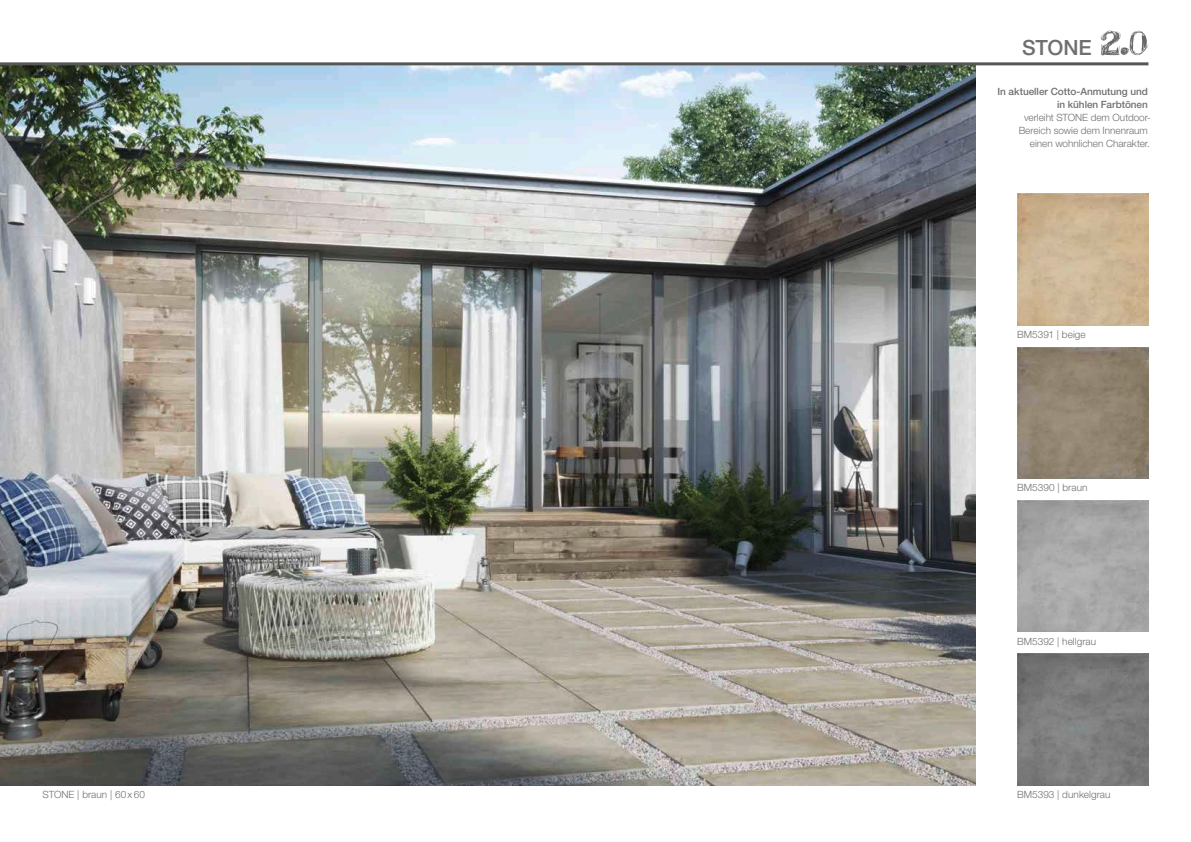
<style>
.page{position:relative;width:1191px;height:842px;background:#fff}
.page>*{position:absolute;margin:0;border:0;box-sizing:border-box;transform-origin:0 0}
.t1{font:500 21px "Helvetica Neue LT Std";letter-spacing:-.005em;color:#6f6f6e}
.t2{font:300 10px "Helvetica Neue LT Std";color:#6f6f6e}
.t3{font:500 10px/13px "Helvetica Neue LT Std";letter-spacing:-.005em;color:#6f6f6e;text-align:right}
</style>
<div class="page">
<img style="left:0;top:65px;width:975px;height:720px">
<img style="left:1017px;top:654px;width:131px;height:131px">
<img style="left:1017px;top:347px;width:131px;height:131px">
<img style="left:1017px;top:194px;width:131px;height:131px">
<hr style="left:0;top:62px;width:1147px;height:3px;background:#565655">
<svg style="left:1101px;top:30px;width:47px;height:26px"></svg>
<p class="t2" style="left:43px;top:788px;width:104px">STONE | braun | 60x60</p>
<h1 class="t1" style="left:1022px;top:35px;width:71px">STONE</h1>
<p class="t3" style="left:997px;top:85px;width:152px">In aktueller Cotto-Anmutung und in kühlen Farbtönen</p>
<p class="t2" style="left:1024px;top:111px;width:128px">verleiht STONE dem Outdoor-</p>
<p class="t2" style="left:1018px;top:124px;width:131px">Bereich sowie dem Innenraum</p>
<p class="t2" style="left:1029px;top:137px;width:122px">einen wohnlichen Charakter.</p>
<p class="t2" style="left:1017px;top:328px;width:70px">BM5391 | beige</p>
<p class="t2" style="left:1017px;top:481px;width:72px">BM5390 | braun</p>
<p class="t2" style="left:1017px;top:635px;width:81px">BM5392 | hellgrau</p>
<p class="t2" style="left:1017px;top:788px;width:95px">BM5393 | dunkelgrau</p>
</div>
